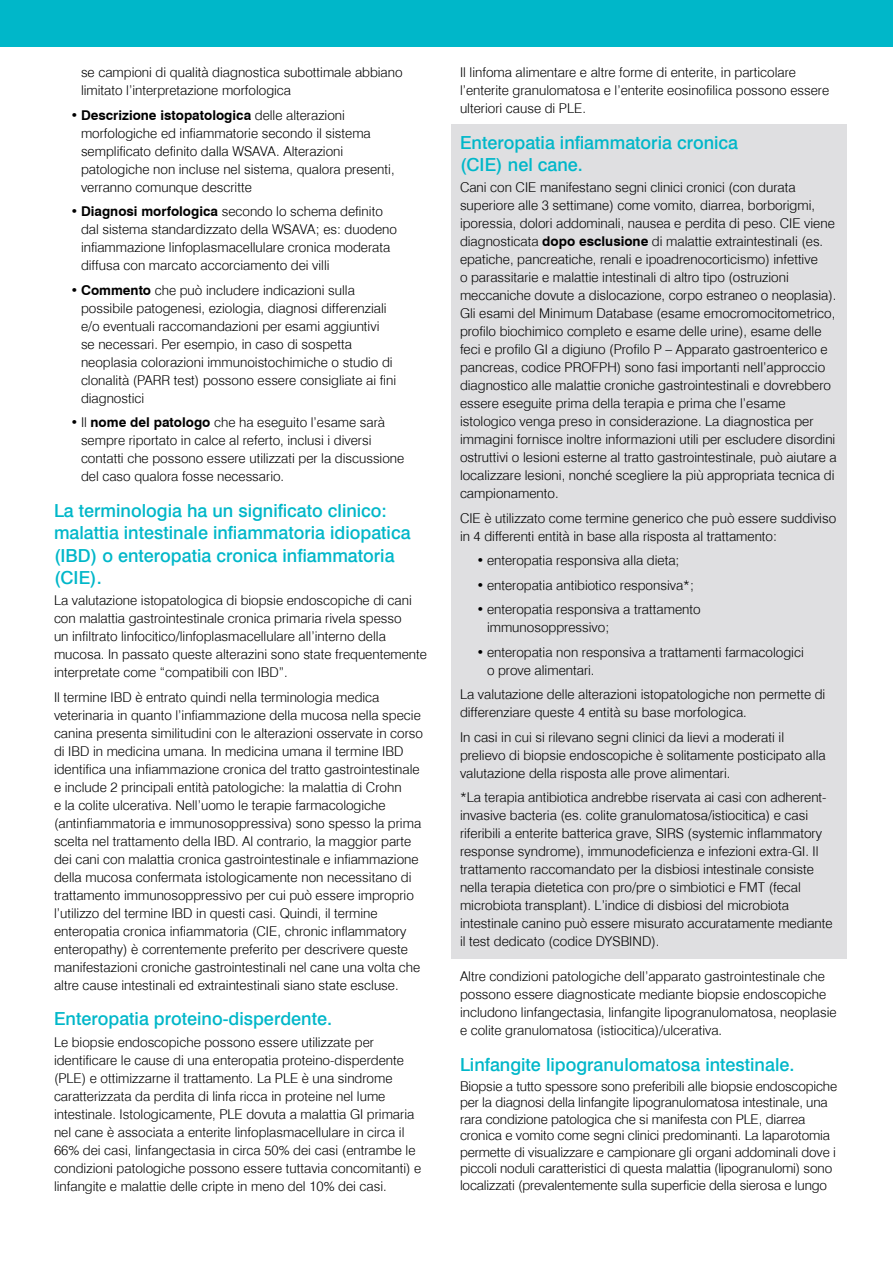
<style>
.page{position:relative;width:893px;height:1263px;background:#fff}
.page>*{position:absolute;margin:0;border:0;box-sizing:border-box;transform-origin:0 0}
.t1{font:500 18px/22.5px "Swiss 721 TL";color:#00b7c9}
.t2{font:300 13.5px/18px "Swiss 721 TL";color:#000}
.t3{font:700 13.5px "Swiss 721 BT";color:#000}
.s1{font-family:"Swiss 721 TL";font-weight:300}
.s2{font-family:"Swiss 721 BT";font-weight:700}
</style>
<div class="page">
<div style="left:0;top:0;width:893px;height:46px;background:#00b7c9"></div>
<div style="left:452px;top:124px;width:395px;height:835px;background:#dfdfe1"></div>
<p class="t2" style="left:81px;top:63px;width:323px">se campioni di qualità diagnostica subottimale abbiano limitato l’interpretazione morfologica</p>
<p class="t3" style="left:70px;top:107px;width:276px"><span class="s1">•</span> Descrizione istopatologica <span class="s1">delle alterazioni</span></p>
<p class="t2" style="left:81px;top:123px;width:315px">morfologiche ed infiammatorie secondo il sistema semplificato definito dalla WSAVA. Alterazioni patologiche non incluse nel sistema, qualora presenti, verranno comunque descritte</p>
<p class="t2" style="left:81px;top:202px;width:318px;text-indent:-11px">• <span class="s2">Diagnosi morfologica</span> secondo lo schema definito dal sistema standardizzato della WSAVA; es: duodeno infiammazione linfoplasmacellulare cronica moderata diffusa con marcato accorciamento dei villi</p>
<p class="t2" style="left:81px;top:280px;width:317px;text-indent:-11px">• <span class="s2">Commento</span> che può includere indicazioni sulla possibile patogenesi, eziologia, diagnosi differenziali e/o eventuali raccomandazioni per esami aggiuntivi se necessari. Per esempio, in caso di sospetta neoplasia colorazioni immunoistochimiche o studio di clonalità (PARR test) possono essere consigliate ai fini diagnostici</p>
<p class="t2" style="left:81px;top:413px;width:325px;text-indent:-11px">• Il <span class="s2">nome del patologo</span> che ha eseguito l’esame sarà sempre riportato in calce al referto, inclusi i diversi contatti che possono essere utilizzati per la discussione del caso qualora fosse necessario.</p>
<h1 class="t1" style="left:54px;top:498px;width:358px">La terminologia ha un significato clinico: malattia intestinale infiammatoria idiopatica (IBD) o enteropatia cronica infiammatoria (CIE).</h1>
<p class="t2" style="left:54px;top:591px;width:375px">La valutazione istopatologica di biopsie endoscopiche di cani con malattia gastrointestinale cronica primaria rivela spesso<br>un infiltrato linfocitico/linfoplasmacellulare all’interno della mucosa. In passato queste alterazini sono state frequentemente interpretate come “compatibili con IBD”.</p>
<p class="t2" style="left:54px;top:688px;width:371px">Il termine IBD è entrato quindi nella terminologia medica veterinaria in quanto l’infiammazione della mucosa nella specie canina presenta similitudini con le alterazioni osservate in corso di IBD in medicina umana. In medicina umana il termine IBD identifica una infiammazione cronica del tratto gastrointestinale e include 2 principali entità patologiche: la malattia di Crohn<br>e la colite ulcerativa. Nell’uomo le terapie farmacologiche (antinfiammatoria e immunosoppressiva) sono spesso la prima scelta nel trattamento della IBD. Al contrario, la maggior parte dei cani con malattia cronica gastrointestinale e infiammazione della mucosa confermata istologicamente non necessitano di trattamento immunosoppressivo per cui può essere improprio l’utilizzo del termine IBD in questi casi. Quindi, il termine enteropatia cronica infiammatoria (CIE, chronic inflammatory enteropathy) è correntemente preferito per descrivere queste manifestazioni croniche gastrointestinali nel cane una volta che altre cause intestinali ed extraintestinali siano state escluse.</p>
<h1 class="t1" style="left:54px;top:1007px;width:280px">Enteropatia proteino-disperdente.</h1>
<p class="t2" style="left:54px;top:1032px;width:369px">Le biopsie endoscopiche possono essere utilizzate per identificare le cause di una enteropatia proteino-disperdente (PLE) e ottimizzarne il trattamento. La PLE è una sindrome caratterizzata da perdita di linfa ricca in proteine nel lume intestinale. Istologicamente, PLE dovuta a malattia GI primaria nel cane è associata a enterite linfoplasmacellulare in circa il 66% dei casi, linfangectasia in circa 50% dei casi (entrambe le condizioni patologiche possono essere tuttavia concomitanti) e linfangite e malattie delle cripte in meno del 10% dei casi.</p>
<p class="t2" style="left:460px;top:63px;width:371px">Il linfoma alimentare e altre forme di enterite, in particolare l’enterite granulomatosa e l’enterite eosinofilica possono essere ulteriori cause di PLE.</p>
<h1 class="t1" style="left:460px;top:130px;width:280px">Enteropatia infiammatoria cronica (CIE) nel cane.</h1>
<p class="t2" style="left:460px;top:178px;width:378px">Cani con CIE manifestano segni clinici cronici (con durata superiore alle 3 settimane) come vomito, diarrea, borborigmi, iporessia, dolori addominali, nausea e perdita di peso. CIE viene diagnosticata <span class="s2">dopo esclusione</span> di malattie extraintestinali (es. epatiche, pancreatiche, renali e ipoadrenocorticismo) infettive<br>o parassitarie e malattie intestinali di altro tipo (ostruzioni meccaniche dovute a dislocazione, corpo estraneo o neoplasia).<br>Gli esami del Minimum Database (esame emocromocitometrico, profilo biochimico completo e esame delle urine), esame delle feci e profilo GI a digiuno (Profilo P – Apparato gastroenterico e pancreas, codice PROFPH) sono fasi importanti nell’approccio diagnostico alle malattie croniche gastrointestinali e dovrebbero essere eseguite prima della terapia e prima che l’esame istologico venga preso in considerazione. La diagnostica per immagini fornisce inoltre informazioni utili per escludere disordini ostruttivi o lesioni esterne al tratto gastrointestinale, può aiutare a localizzare lesioni, nonché scegliere la più appropriata tecnica di campionamento.</p>
<p class="t2" style="left:460px;top:509px;width:378px">CIE è utilizzato come termine generico che può essere suddiviso in 4 differenti entità in base alla risposta al trattamento:</p>
<p class="t2" style="left:476px;top:551px;width:205px">• enteropatia responsiva alla dieta;</p>
<p class="t2" style="left:476px;top:575px;width:219px">• enteropatia antibiotico responsiva*;</p>
<p class="t2" style="left:487px;top:600px;width:215px;text-indent:-11px">• enteropatia responsiva a trattamento immunosoppressivo;</p>
<p class="t2" style="left:487px;top:642px;width:318px;text-indent:-11px">• enteropatia non responsiva a trattamenti farmacologici o prove alimentari.</p>
<p class="t2" style="left:460px;top:685px;width:367px">La valutazione delle alterazioni istopatologiche non permette di differenziare queste 4 entità su base morfologica.</p>
<p class="t2" style="left:460px;top:727px;width:367px">In casi in cui si rilevano segni clinici da lievi a moderati il prelievo di biopsie endoscopiche è solitamente posticipato alla valutazione della risposta alle prove alimentari.</p>
<p class="t2" style="left:460px;top:788px;width:374px">*La terapia antibiotica andrebbe riservata ai casi con adherent&shy;invasive bacteria (es. colite granulomatosa/istiocitica) e casi riferibili a enterite batterica grave, SIRS (systemic inflammatory response syndrome), immunodeficienza e infezioni extra-GI. Il trattamento raccomandato per la disbiosi intestinale consiste nella terapia dietetica con pro/pre o simbiotici e FMT (fecal microbiota transplant). L’indice di disbiosi del microbiota intestinale canino può essere misurato accuratamente mediante il test dedicato (codice DYSBIND).</p>
<p class="t2" style="left:460px;top:967px;width:378px">Altre condizioni patologiche dell’apparato gastrointestinale che possono essere diagnosticate mediante biopsie endoscopiche includono linfangectasia, linfangite lipogranulomatosa, neoplasie e colite granulomatosa (istiocitica)/ulcerativa.</p>
<h1 class="t1" style="left:460px;top:1053px;width:336px">Linfangite lipogranulomatosa intestinale.</h1>
<p class="t2" style="left:460px;top:1077px;width:379px;line-height:16.5px">Biopsie a tutto spessore sono preferibili alle biopsie endoscopiche per la diagnosi della linfangite lipogranulomatosa intestinale, una rara condizione patologica che si manifesta con PLE, diarrea cronica e vomito come segni clinici predominanti. La laparotomia permette di visualizzare e campionare gli organi addominali dove i piccoli noduli caratteristici di questa malattia (lipogranulomi) sono localizzati (prevalentemente sulla superficie della sierosa e lungo</p>
</div>
